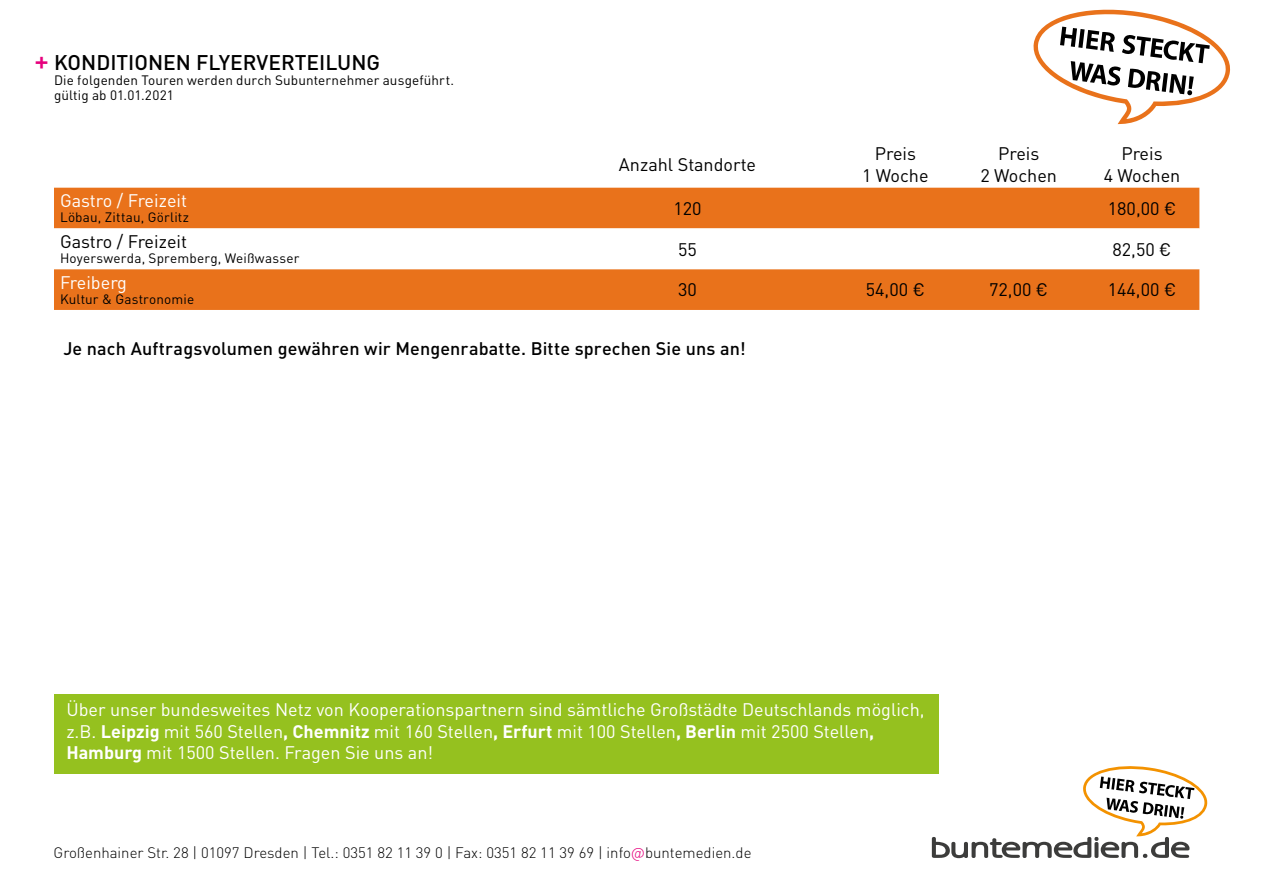
<style>
.page{position:relative;width:1263px;height:893px;background:#fff}
.page>*{position:absolute;margin:0;border:0;box-sizing:border-box;transform-origin:0 0}
.t1{font:500 27px "DIN Pro";color:#e6007d}
.t2{font:500 21px "DIN Pro";color:#000}
.t3{font:18px/21.6px "DIN Pro";color:#fff}
.t4{font:18px/21.6px "DIN Pro";color:#000;text-align:center}
.t5{font:500 18px "DIN Pro";letter-spacing:.005em;color:#000}
.t6{font:300 15px "DIN Pro";color:#000}
.t7{font:13.5px/15px "DIN Pro";letter-spacing:.01em;color:#000}
.s1{font-weight:700}
.s2{color:#e6007d}
</style>
<div class="page">
<svg style="left:932px;top:765px;width:276px;height:93px"></svg>
<svg style="left:1033px;top:9px;width:198px;height:116px"></svg>
<div style="left:54px;top:694px;width:884px;height:79px;background:#95c11f"></div>
<div style="left:54px;top:188px;width:1145px;height:122px;background:#e9721b"></div>
<svg style="left:54px;top:228px;width:1145px;height:41px"></svg>
<p class="t2" style="left:54px;top:48px;width:328px">KONDITIONEN FLYERVERTEILUNG</p>
<p class="t7" style="left:54px;top:72px;width:402px">Die folgenden Touren werden durch Subunternehmer ausgeführt. gültig ab 01.01.2021</p>
<h1 class="t1" style="left:34px;top:42px;width:16px">+</h1>
<p class="t3" style="left:60px;top:189px;width:129px">Gastro / Freizeit</p>
<p class="t7" style="left:60px;top:209px;width:130px">Löbau, Zittau, Görlitz</p>
<p class="t4" style="left:60px;top:230px;width:129px">Gastro / Freizeit</p>
<p class="t7" style="left:60px;top:250px;width:241px">Hoyerswerda, Spremberg, Weißwasser</p>
<p class="t3" style="left:60px;top:271px;width:69px">Freiberg</p>
<p class="t7" style="left:60px;top:291px;width:136px">Kultur &amp; Gastronomie</p>
<p class="t4" style="left:619px;top:153px;width:139px">Anzahl Standorte</p>
<p class="t4" style="left:862px;top:142px;width:68px">Preis<br>1 Woche</p>
<p class="t4" style="left:980px;top:142px;width:78px">Preis<br>2 Wochen</p>
<p class="t4" style="left:1104px;top:142px;width:78px">Preis<br>4 Wochen</p>
<p class="t4" style="left:673px;top:197px;width:30px">120</p>
<p class="t4" style="left:1108px;top:197px;width:70px">180,00 €</p>
<p class="t4" style="left:678px;top:238px;width:20px">55</p>
<p class="t4" style="left:1112px;top:238px;width:61px">82,50 €</p>
<p class="t4" style="left:678px;top:278px;width:20px">30</p>
<p class="t4" style="left:866px;top:278px;width:61px">54,00 €</p>
<p class="t4" style="left:989px;top:278px;width:61px">72,00 €</p>
<p class="t4" style="left:1108px;top:278px;width:70px">144,00 €</p>
<p class="t5" style="left:63px;top:336px;width:684px">Je nach Auftragsvolumen gewähren wir Mengenrabatte. Bitte sprechen Sie uns an!</p>
<p class="t3" style="left:66px;top:698px;width:860px">Über unser bundesweites Netz von Kooperationspartnern sind sämtliche Großstädte Deutschlands möglich, z.B. <span class="s1">Leipzig</span> mit 560 Stellen<span class="s1">, Chemnitz</span> mit 160 Stellen<span class="s1">, Erfurt</span> mit 100 Stellen<span class="s1">, Berlin</span> mit 2500 Stellen<span class="s1">,<br>Hamburg</span> mit 1500 Stellen. Fragen Sie uns an!</p>
<p class="t6" style="left:54px;top:842px;width:699px">Großenhainer Str. 28 | 01097 Dresden | Tel.: 0351 82 11 39 0 | Fax: 0351 82 11 39 69 | info<span class="s2">@</span>buntemedien.de</p>
</div>
